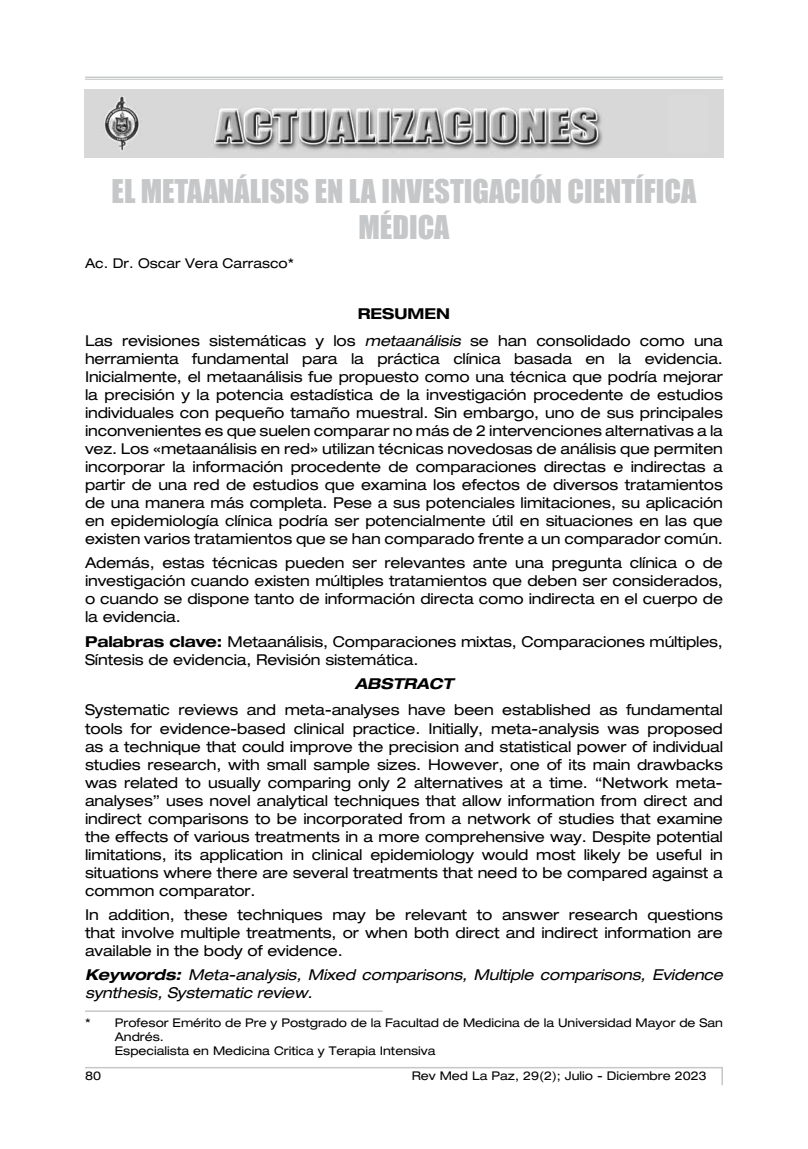
<style>
.page{position:relative;width:808px;height:1149px;background:#fff}
.page>*{position:absolute;margin:0;border:0;box-sizing:border-box;transform-origin:0 0}
.t1{font:30px/36px "Impact";color:#c6c7c8;text-align:center}
.t2{font:expanded 15px/18px "Helvetica Neue LT Std";letter-spacing:-.01em;color:#000;text-align:justify}
.t3{font:italic expanded 15px/18px "Helvetica Neue LT Std";letter-spacing:-.01em;color:#000}
.t4{font:italic 700 expanded 15px "Helvetica Neue LT Std";color:#000}
.t5{font:expanded 13.5px "Helvetica Neue LT Std";color:#000}
.t6{font:expanded 12px/14.4px "Helvetica Neue LT Std";color:#000}
.s1{font-weight:700}
.s2{font-style:italic}
</style>
<div class="page">
<hr style="left:85px;top:77px;width:638px;height:1px;background:#c6c7c8">
<hr style="left:85px;top:79px;width:638px;height:1px;background:#c6c7c8">
<hr style="left:85px;top:1066px;width:638px;height:2px;background:#c6c7c8">
<svg style="left:721px;top:1066px;width:2px;height:18px"></svg>
<img style="left:85px;top:89px;width:638px;height:68px">
<hr style="left:85px;top:1010px;width:298px;height:1px;background:#c6c7c8">
<h1 class="t1" style="left:112px;top:172px;width:586px">EL METAANÁLISIS EN LA INVESTIGACIÓN CIENTÍFICA<br>MÉDICA</h1>
<p class="t5" style="left:85px;top:255px;width:211px">Ac. Dr. Oscar Vera Carrasco*</p>
<p class="t2" style="left:85px;top:300px;width:639px;line-height:26.5px;text-align:center"><span class="s1">RESUMEN<br></span>Las revisiones sistemáticas y los <span class="s2">metaanálisis</span> se han consolidado como una</p>
<p class="t2" style="left:85px;top:349px;width:639px">herramienta fundamental para la práctica clínica basada en la evidencia.<br>Inicialmente, el metaanálisis fue propuesto como una técnica que podría mejorar la precisión y la potencia estadística de la investigación procedente de estudios individuales con pequeño tamaño muestral. Sin embargo, uno de sus principales inconvenientes es que suelen comparar no más de 2 intervenciones alternativas a la vez. Los «metaanálisis en red» utilizan técnicas novedosas de análisis que permiten incorporar la información procedente de comparaciones directas e indirectas a partir de una red de estudios que examina los efectos de diversos tratamientos de una manera más completa. Pese a sus potenciales limitaciones, su aplicación en epidemiología clínica podría ser potencialmente útil en situaciones en las que existen varios tratamientos que se han comparado frente a un comparador común.</p>
<p class="t2" style="left:85px;top:553px;width:639px">Además, estas técnicas pueden ser relevantes ante una pregunta clínica o de investigación cuando existen múltiples tratamientos que deben ser considerados, o cuando se dispone tanto de información directa como indirecta en el cuerpo de la evidencia.</p>
<p class="t2" style="left:85px;top:631px;width:639px"><span class="s1">Palabras clave:</span> Metaanálisis, Comparaciones mixtas, Comparaciones múltiples,<br>Síntesis de evidencia, Revisión sistemática.</p>
<p class="t4" style="left:355px;top:674px;width:100px">ABSTRACT</p>
<p class="t2" style="left:85px;top:700px;width:639px">Systematic reviews and meta-analyses have been established as fundamental tools for evidence-based clinical practice. Initially, meta-analysis was proposed as a technique that could improve the precision and statistical power of individual studies research, with small sample sizes. However, one of its main drawbacks was related to usually comparing only 2 alternatives at a time. “Network meta&shy;analyses” uses novel analytical techniques that allow information from direct and indirect comparisons to be incorporated from a network of studies that examine the effects of various treatments in a more comprehensive way. Despite potential limitations, its application in clinical epidemiology would most likely be useful in situations where there are several treatments that need to be compared against a common comparator.</p>
<p class="t2" style="left:85px;top:905px;width:639px">In addition, these techniques may be relevant to answer research questions that involve multiple treatments, or when both direct and indirect information are available in the body of evidence.</p>
<p class="t3" style="left:85px;top:965px;width:639px"><span class="s1">Keywords:</span> Meta-analysis, Mixed comparisons, Multiple comparisons, Evidence synthesis, Systematic review.</p>
<p class="t6" style="left:115px;top:1014px;width:610px;text-indent:-30px">* Profesor Emérito de Pre y Postgrado de la Facultad de Medicina de la Universidad Mayor de San<br>Andrés.<br>Especialista en Medicina Critica y Terapia Intensiva</p>
<p class="t6" style="left:85px;top:1067px;width:18px">80</p>
<p class="t6" style="left:412px;top:1068px;width:297px">Rev Med La Paz, 29(2); Julio - Diciembre 2023</p>
</div>
